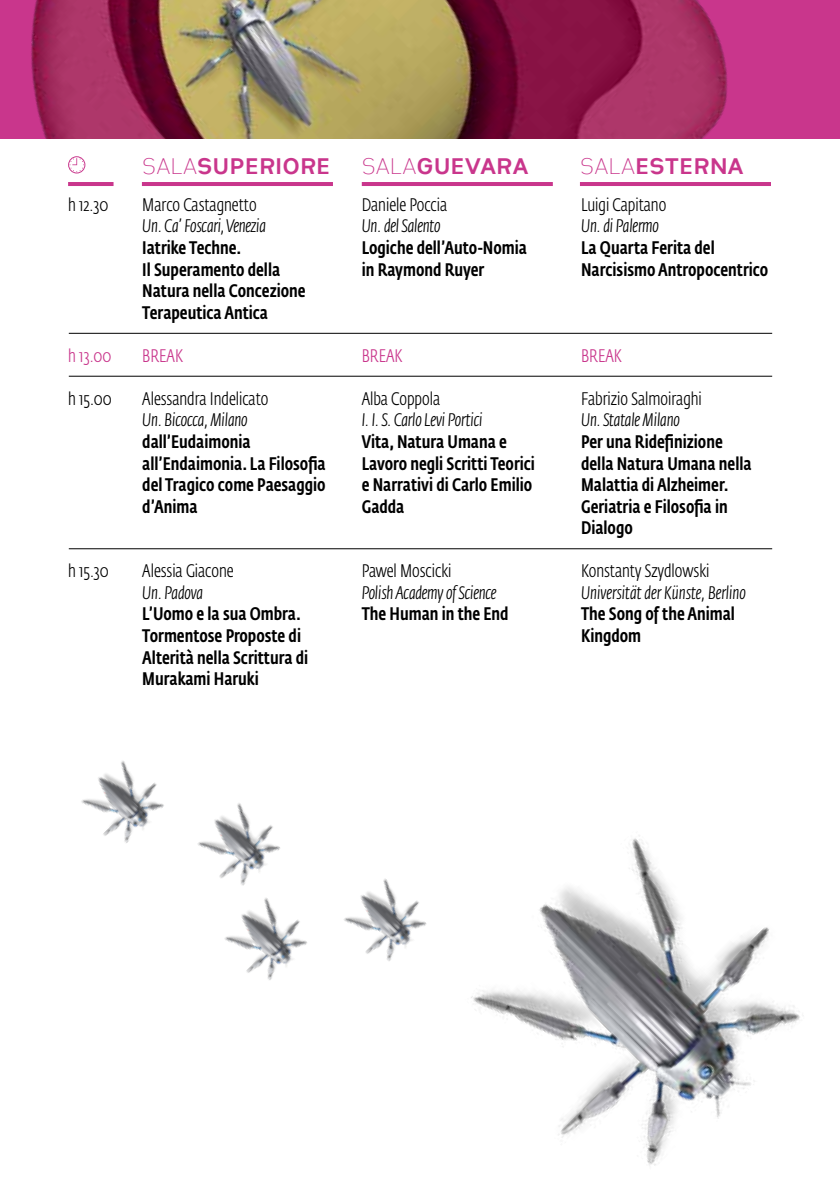
<style>
.page{position:relative;width:840px;height:1191px;background:#fff}
.page>*{position:absolute;margin:0;border:0;box-sizing:border-box;transform-origin:0 0}
.t1{font:24px "Heimat Sans Regular 7";color:#c9368c}
.t2{font:500 18px/21.6px "Fedra Sans Cond Std";color:#000}
.t3{font:italic 300 18px "Fedra Sans Cond Std";letter-spacing:-.01em;color:#000}
.t4{font:300 18px "Fedra Sans Cond Std";color:#000}
.t5{font:300 18px "Fedra Sans Cond Std";color:#c9368c}
.s1{font-family:"Heimat Sans Regular 2"}
</style>
<div class="page">
<hr style="left:69px;top:333px;width:702px;height:1px;background:#000">
<hr style="left:69px;top:376px;width:702px;height:1px;background:#000">
<hr style="left:69px;top:548px;width:702px;height:1px;background:#000">
<img style="left:0;top:0;width:839px;height:139px">
<hr style="left:142px;top:182px;width:191px;height:4px;background:#c9368c">
<hr style="left:68px;top:182px;width:45px;height:4px;background:#c9368c">
<hr style="left:361px;top:182px;width:191px;height:4px;background:#c9368c">
<hr style="left:579px;top:182px;width:191px;height:4px;background:#c9368c">
<svg style="left:68px;top:156px;width:17px;height:17px"></svg>
<img style="left:471px;top:835px;width:329px;height:331px">
<img style="left:81px;top:761px;width:83px;height:82px">
<img style="left:197px;top:803px;width:83px;height:66px">
<img style="left:219px;top:869px;width:88px;height:111px">
<img style="left:344px;top:878px;width:83px;height:83px">
<h1 class="t1" style="left:142px;top:150px;width:190px"><span class="s1">SALA</span>SUPERIORE</h1>
<h1 class="t1" style="left:361px;top:150px;width:169px"><span class="s1">SALA</span>GUEVARA</h1>
<h1 class="t1" style="left:579px;top:150px;width:165px"><span class="s1">SALA</span>ESTERNA</h1>
<p class="t4" style="left:68px;top:194px;width:42px">h 12.30</p>
<p class="t4" style="left:142px;top:194px;width:116px">Marco Castagnetto</p>
<p class="t3" style="left:142px;top:215px;width:125px">Un. Ca’ Foscari, Venezia</p>
<p class="t2" style="left:142px;top:237px;width:165px">Iatrike Techne.<br>Il Superamento della<br>Natura nella Concezione<br>Terapeutica Antica</p>
<p class="t4" style="left:361px;top:194px;width:87px">Daniele Poccia</p>
<p class="t3" style="left:361px;top:215px;width:80px">Un. del Salento</p>
<p class="t2" style="left:361px;top:237px;width:167px">Logiche dell’Auto-Nomia in Raymond Ruyer</p>
<p class="t4" style="left:580px;top:194px;width:87px">Luigi Capitano</p>
<p class="t3" style="left:580px;top:215px;width:79px">Un. di Palermo</p>
<p class="t2" style="left:580px;top:237px;width:189px">La Quarta Ferita del<br>Narcisismo Antropocentrico</p>
<p class="t5" style="left:68px;top:345px;width:45px">h 13.00</p>
<p class="t5" style="left:142px;top:345px;width:42px">BREAK</p>
<p class="t5" style="left:361px;top:345px;width:42px">BREAK</p>
<p class="t5" style="left:580px;top:345px;width:42px">BREAK</p>
<p class="t4" style="left:68px;top:388px;width:45px">h 15.00</p>
<p class="t4" style="left:142px;top:388px;width:127px">Alessandra Indelicato</p>
<p class="t3" style="left:142px;top:409px;width:107px">Un. Bicocca, Milano</p>
<p class="t2" style="left:142px;top:431px;width:185px">dall’Eudaimonia all’Endaimonia. La Filosofia del Tragico come Paesaggio d’Anima</p>
<p class="t4" style="left:361px;top:388px;width:80px">Alba Coppola</p>
<p class="t3" style="left:361px;top:409px;width:122px">I. I. S. Carlo Levi Portici</p>
<p class="t2" style="left:361px;top:431px;width:175px">Vita, Natura Umana e<br>Lavoro negli Scritti Teorici e Narrativi di Carlo Emilio<br>Gadda</p>
<p class="t4" style="left:580px;top:388px;width:122px">Fabrizio Salmoiraghi</p>
<p class="t3" style="left:580px;top:409px;width:100px">Un. Statale Milano</p>
<p class="t2" style="left:580px;top:431px;width:172px">Per una Ridefinizione della Natura Umana nella<br>Malattia di Alzheimer.<br>Geriatria e Filosofia in<br>Dialogo</p>
<p class="t4" style="left:68px;top:560px;width:42px">h 15.30</p>
<p class="t4" style="left:142px;top:560px;width:93px">Alessia Giacone</p>
<p class="t3" style="left:142px;top:582px;width:62px">Un. Padova</p>
<p class="t2" style="left:142px;top:603px;width:167px">L’Uomo e la sua Ombra.<br>Tormentose Proposte di<br>Alterità nella Scrittura di<br>Murakami Haruki</p>
<p class="t4" style="left:361px;top:560px;width:91px">Pawel Moscicki</p>
<p class="t3" style="left:361px;top:582px;width:136px">Polish Academy of Science</p>
<p class="t2" style="left:361px;top:603px;width:148px">The Human in the End</p>
<p class="t4" style="left:580px;top:560px;width:130px">Konstanty Szydlowski</p>
<p class="t3" style="left:580px;top:582px;width:166px">Universität der Künste, Berlino</p>
<p class="t2" style="left:580px;top:603px;width:155px">The Song of the Animal<br>Kingdom</p>
</div>
